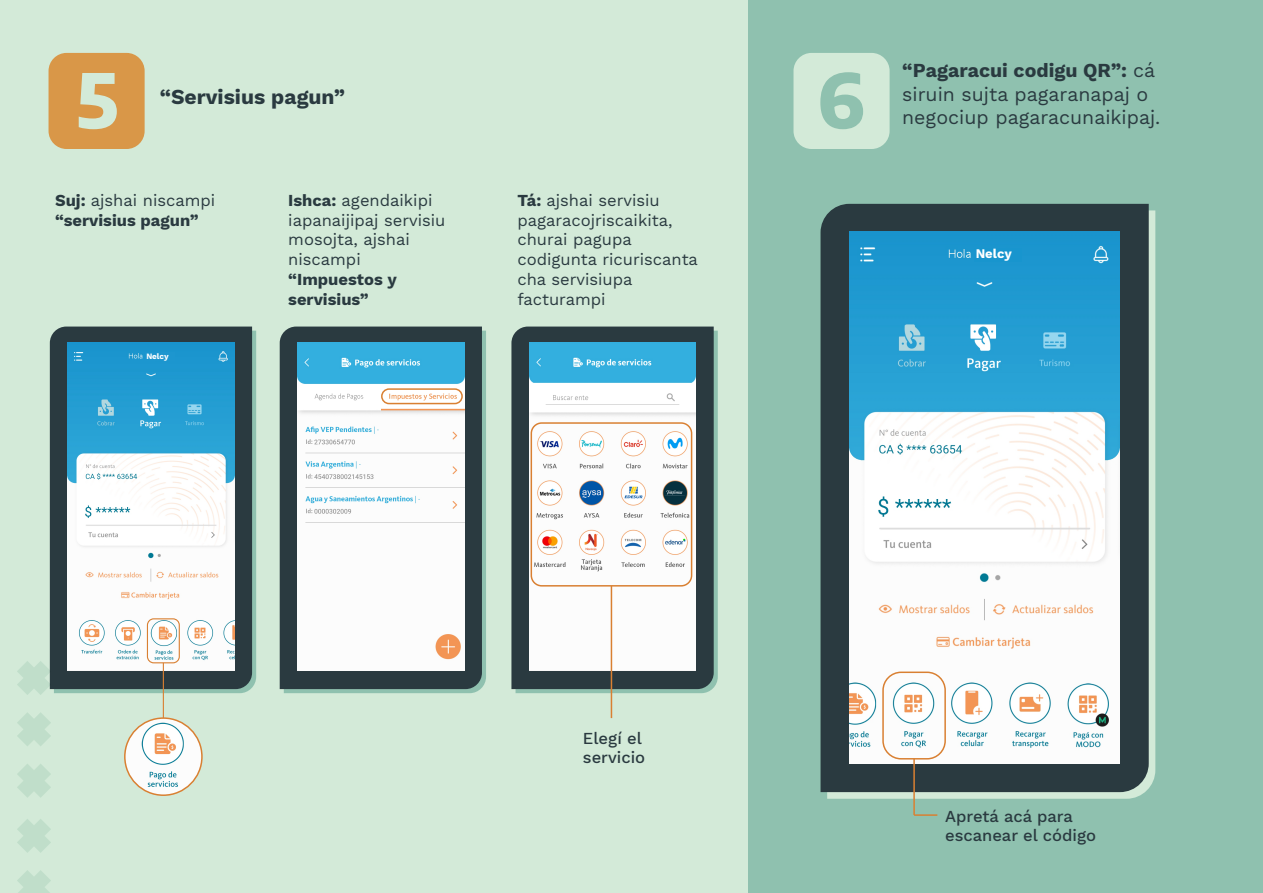
<style>
.page{position:relative;width:1263px;height:893px;background:#d3ead8}
.page>*{position:absolute;margin:0;border:0;box-sizing:border-box;transform-origin:0 0}
.t1{font:800 75px "Encode Sans";color:#d3ead8}
.t2{font:800 75px "Encode Sans";color:#8fc1af}
.t3{font:700 21px "Work Sans";color:#2a3a40}
.t4{font:19.5px/23.4px "Work Sans";color:#2a3a40}
.t5{font:16.5px/19.8px "Work Sans";color:#2a3a40}
.t6{font:700 16.5px/19.8px "Work Sans";color:#2a3a40}
.t7{font:500 16.5px/19.8px "Work Sans";color:#2a3a40}
.t8{font:700 12.9px "Work Sans";color:#fff}
.t9{font:700 8.1px "Work Sans";color:#fff}
.s1{font-weight:400}
.s2{font-weight:700}
</style>
<div class="page">
<div style="left:749px;top:0;width:514px;height:893px;background:#8fc1af"></div>
<svg style="left:515px;top:331px;width:203px;height:362px;fill:#8fc1af"></svg>
<svg style="left:511px;top:327px;width:203px;height:362px;fill:#2a3a40"></svg>
<img style="left:529px;top:343px;width:167px;height:327px">
<svg style="left:284px;top:331px;width:202px;height:362px;fill:#8fc1af"></svg>
<div style="left:280px;top:327px;width:202px;height:362px;background:#2a3a40"></div>
<img style="left:298px;top:343px;width:166px;height:328px">
<svg style="left:54px;top:331px;width:202px;height:362px;fill:#8fc1af"></svg>
<div style="left:50px;top:327px;width:202px;height:362px;background:#2a3a40"></div>
<img style="left:68px;top:343px;width:166px;height:328px">
<div style="left:381px;top:388px;width:82px;height:16px;border:2px solid #d98032;border-radius:7px"></div>
<svg style="left:827px;top:210px;width:328px;height:589px;fill:#d3ead8"></svg>
<div style="left:820px;top:204px;width:329px;height:588px;background:#2a3a40"></div>
<img style="left:850px;top:231px;width:270px;height:533px">
<div style="left:882px;top:671px;width:64px;height:88px;border:2px solid #d98032;border-radius:18px"></div>
<svg style="left:17px;top:661px;width:34px;height:34px"></svg>
<svg style="left:17px;top:764px;width:34px;height:34px"></svg>
<svg style="left:17px;top:713px;width:34px;height:33px"></svg>
<svg style="left:17px;top:819px;width:34px;height:34px"></svg>
<svg style="left:17px;top:870px;width:34px;height:23px"></svg>
<div style="left:49px;top:53px;width:96px;height:96px;background:#d99748;border-radius:18px"></div>
<div style="left:793px;top:53px;width:96px;height:96px;background:#d3ead8;border-radius:18px"></div>
<div style="left:147px;top:618px;width:33px;height:45px;border:1px solid #d98032;border-radius:6px"></div>
<hr style="left:163px;top:663px;width:1px;height:67px;background:#d98032">
<hr style="left:913px;top:759px;width:2px;height:56px;background:#d98032">
<img style="left:125px;top:718px;width:77px;height:77px;border-radius:39px">
<div style="left:124px;top:717px;width:79px;height:79px;border:2px solid #d98032;border-radius:50%"></div>
<div style="left:531px;top:422px;width:161px;height:165px;border:2px solid #d98032;border-radius:10px"></div>
<hr style="left:914px;top:814px;width:23px;height:2px;background:#d98032">
<hr style="left:611px;top:586px;width:1px;height:132px;background:#d98032">
<div style="left:146px;top:353px;width:29px;height:8px;background:#1d96cf"></div>
<div style="left:975px;top:248px;width:47px;height:14px;background:#1895ce"></div>
<h1 class="t1" style="left:76px;top:42px;width:44px">5</h1>
<h1 class="t2" style="left:817px;top:42px;width:50px">6</h1>
<p class="t3" style="left:160px;top:85px;width:187px">“Servisius pagun”</p>
<p class="t6" style="left:55px;top:191px;width:162px">Suj: <span class="s1">ajshai niscampi </span>“servisius pagun”</p>
<p class="t5" style="left:288px;top:191px;width:159px"><span class="s2">Ishca:</span> agendaikipi iapanaijipaj servisiu mosojta, ajshai niscampi</p>
<p class="t6" style="left:288px;top:270px;width:110px">“Impuestos y servisius”</p>
<p class="t9" style="left:146px;top:352px;width:24px">Nelcy</p>
<p class="t5" style="left:517px;top:191px;width:182px"><span class="s2">Tá:</span> ajshai servisiu pagaracojriscaikita, churai pagupa codigunta ricuriscanta cha servisiupa facturampi</p>
<p class="t4" style="left:902px;top:60px;width:254px"><span class="s2">“Pagaracui codigu QR”:</span> cá siruin sujta pagaranapaj o</p>
<p class="t4" style="left:902px;top:107px;width:260px">negociup pagaracunaikipaj.</p>
<p class="t8" style="left:976px;top:247px;width:38px">Nelcy</p>
<p class="t7" style="left:583px;top:729px;width:64px">Elegí el servicio</p>
<p class="t7" style="left:945px;top:807px;width:153px">Apretá acá para escanear el código</p>
</div>
